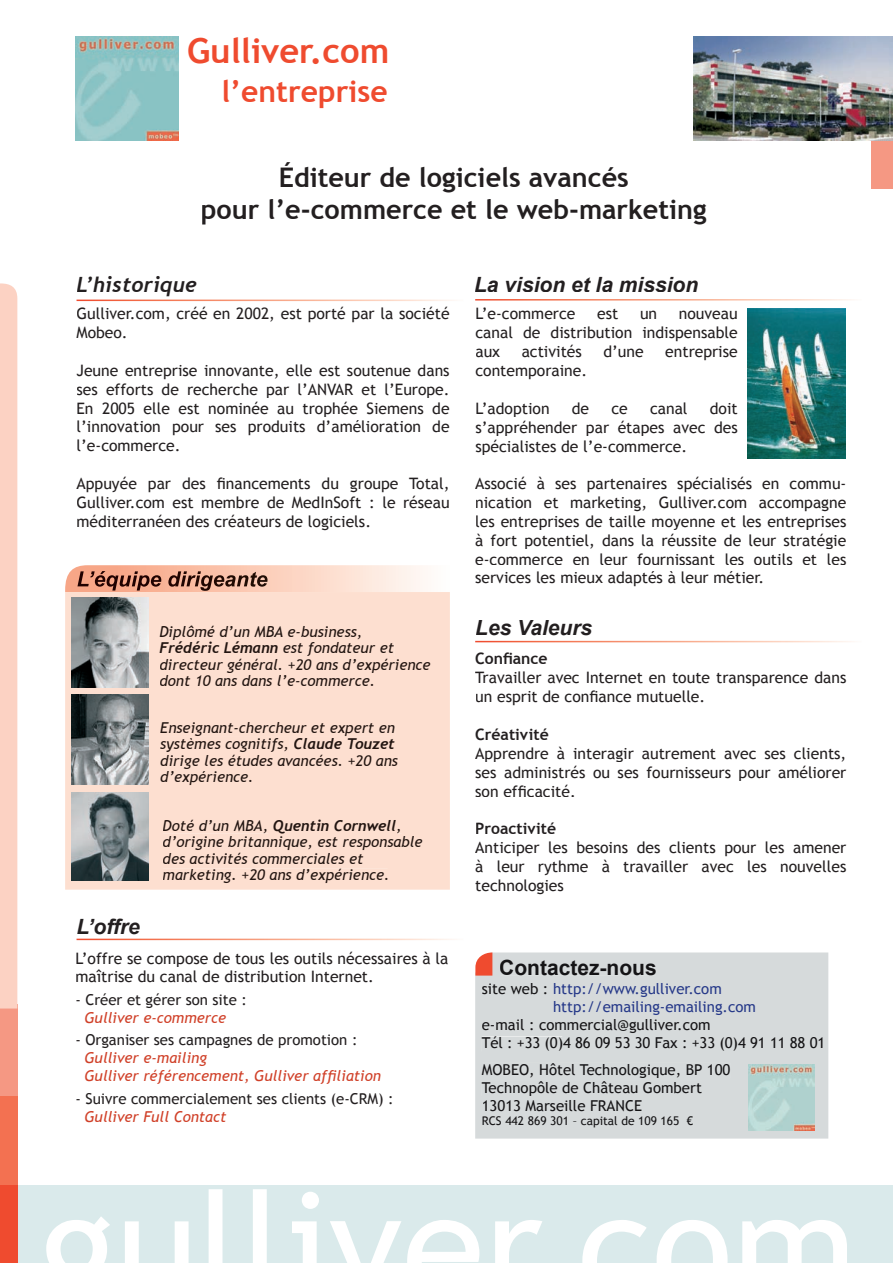
<style>
.page{position:relative;width:893px;height:1263px;background:#fff}
.page>*{position:absolute;margin:0;border:0;box-sizing:border-box;transform-origin:0 0}
.t1{font:150px "Trebuchet MS";color:#fff}
.t2{font:700 34.5px "Trebuchet MS";color:#ef4b2f}
.t3{font:700 30px "Trebuchet MS";color:#ef4b2f}
.t4{font:700 27px/32.4px "Trebuchet MS";color:#231f20;text-align:center}
.t5{font:italic 700 21px "Arial";color:#231f20}
.t6{font:700 21px "Arial";color:#151416}
.t7{font:italic 700 21px "Trebuchet";letter-spacing:.01em;color:#231f20}
.t8{font:15.75px/18.9px "Trebuchet MS";color:#231f20;text-align:justify}
.t9{font:700 15.75px "Trebuchet MS";color:#231f20}
.t10{font:italic 15px/16.5px "Trebuchet MS";color:#221511}
.t11{font:15px/18px "Trebuchet MS";color:#151416}
.t12{font:15px "Trebuchet MS";color:#231f20}
.t13{font:italic 15px/18px "Trebuchet MS";color:#d04028}
.t14{font:15px/18px "Trebuchet MS";color:#263989}
.t15{font:italic 700 15px "Trebuchet";color:#221511}
.t16{font:12px "Trebuchet MS";color:#151416}
.s1{font-family:"Trebuchet MS";font-weight:400}
.s2{font-family:"Trebuchet";font-weight:700}
.s3{color:#151416}
</style>
<div class="page">
<div style="left:475px;top:952px;width:353px;height:186px;background:#d6dadb"></div>
<div style="left:871px;top:128px;width:22px;height:61px;background:#f59883"></div>
<svg style="left:65px;top:565px;width:360px;height:27px;background:#fbd7c7"></svg>
<div style="left:65px;top:592px;width:385px;height:298px;background:#fddfd0"></div>
<div style="left:160px;top:625px;width:201px;height:15px;background:#fddfd0"></div>
<div style="left:160px;top:641px;width:118px;height:12px;background:#fddfd0"></div>
<div style="left:278px;top:642px;width:116px;height:14px;background:#fddfd0"></div>
<div style="left:160px;top:658px;width:271px;height:15px;background:#fddfd0"></div>
<div style="left:160px;top:675px;width:213px;height:11px;background:#fddfd0"></div>
<div style="left:500px;top:959px;width:156px;height:16px;background:#d6dadb"></div>
<div style="left:482px;top:983px;width:66px;height:11px;background:#d6dadb"></div>
<div style="left:482px;top:1019px;width:228px;height:14px;background:#d6dadb"></div>
<div style="left:482px;top:1036px;width:80px;height:15px;background:#d6dadb"></div>
<div style="left:563px;top:1037px;width:87px;height:11px;background:#d6dadb"></div>
<div style="left:650px;top:1037px;width:173px;height:14px;background:#d6dadb"></div>
<img style="left:77px;top:571px;width:190px;height:20px">
<img style="left:75px;top:37px;width:104px;height:103px">
<img style="left:694px;top:37px;width:199px;height:103px">
<svg style="left:77px;top:939px;width:377px;height:1px"></svg>
<svg style="left:475px;top:641px;width:377px;height:2px"></svg>
<div style="left:0;top:1185px;width:893px;height:78px;background:#daeaeb"></div>
<div style="left:0;top:1093px;width:17px;height:97px;background:#f37151"></div>
<div style="left:0;top:1004px;width:17px;height:91px;background:#f59883"></div>
<div style="left:0;top:1185px;width:17px;height:78px;background:#ef4b2f"></div>
<div style="left:0;top:283px;width:17px;height:725px;background:#fcd2c3"></div>
<svg style="left:77px;top:300px;width:377px;height:1px"></svg>
<svg style="left:475px;top:299px;width:377px;height:2px"></svg>
<div style="left:482px;top:1063px;width:248px;height:15px;background:#d6dadb"></div>
<div style="left:482px;top:1081px;width:220px;height:15px;background:#d6dadb"></div>
<div style="left:483px;top:1100px;width:158px;height:11px;background:#d6dadb"></div>
<div style="left:483px;top:1116px;width:210px;height:12px;background:#d6dadb"></div>
<div style="left:163px;top:819px;width:105px;height:14px;background:#fddfd0"></div>
<div style="left:274px;top:819px;width:122px;height:14px;background:#fddfd0"></div>
<svg style="left:397px;top:828px;width:5px;height:5px"></svg>
<div style="left:163px;top:836px;width:260px;height:14px;background:#fddfd0"></div>
<div style="left:163px;top:852px;width:201px;height:12px;background:#fddfd0"></div>
<div style="left:163px;top:869px;width:225px;height:14px;background:#fddfd0"></div>
<div style="left:161px;top:722px;width:234px;height:14px;background:#fddfd0"></div>
<div style="left:160px;top:738px;width:129px;height:14px;background:#fddfd0"></div>
<div style="left:294px;top:738px;width:101px;height:12px;background:#fddfd0"></div>
<div style="left:161px;top:754px;width:237px;height:15px;background:#fddfd0"></div>
<div style="left:161px;top:771px;width:91px;height:14px;background:#fddfd0"></div>
<img style="left:72px;top:598px;width:76px;height:90px">
<img style="left:72px;top:694px;width:76px;height:90px">
<img style="left:72px;top:793px;width:76px;height:87px">
<svg style="left:475px;top:952px;width:17px;height:23px"></svg>
<img style="left:748px;top:1064px;width:67px;height:67px">
<img style="left:747px;top:308px;width:98px;height:151px">
<h2 class="t2" style="left:187px;top:29px;width:204px">Gulliver.com</h2>
<h3 class="t3" style="left:221px;top:73px;width:168px">l’entreprise</h3>
<h3 class="t4" style="left:201px;top:161px;width:507px">Éditeur de logiciels avancés<br>pour l’e-commerce et le web-marketing</h3>
<h3 class="t7" style="left:77px;top:272px;width:122px">L’historique</h3>
<h3 class="t5" style="left:474px;top:271px;width:226px">La vision et la mission</h3>
<p class="t8" style="left:77px;top:304px;width:375px">Gulliver.com, créé en 2002, est porté par la société<br>Mobeo.</p>
<p class="t8" style="left:77px;top:361px;width:375px">Jeune entreprise innovante, elle est soutenue dans ses efforts de recherche par l’ANVAR et l’Europe.<br>En 2005 elle est nominée au trophée Siemens de l’innovation pour ses produits d’amélioration de l’e-commerce.</p>
<p class="t8" style="left:77px;top:474px;width:375px">Appuyée par des financements du groupe Total, Gulliver.com est membre de MedInSoft : le réseau méditerranéen des créateurs de logiciels.</p>
<p class="t8" style="left:475px;top:474px;width:373px">Associé à ses partenaires spécialisés en commu&shy;nication et marketing, Gulliver.com accompagne les entreprises de taille moyenne et les entreprises à fort potentiel, dans la réussite de leur stratégie e-commerce en leur fournissant les outils et les services les mieux adaptés à leur métier.</p>
<p class="t10" style="left:159px;top:623px;width:204px">Diplômé d’un MBA e-business,</p>
<p class="t15" style="left:159px;top:638px;width:236px">Frédéric Lémann <span class="s1">est fondateur et</span></p>
<p class="t10" style="left:159px;top:656px;width:273px">directeur général. +20 ans d’expérience dont 10 ans dans l’e-commerce.</p>
<p class="t9" style="left:475px;top:649px;width:74px">Confiance</p>
<p class="t8" style="left:475px;top:304px;width:102px">L’e-commerce</p>
<p class="t8" style="left:597px;top:304px;width:23px">est</p>
<p class="t8" style="left:640px;top:304px;width:19px">un</p>
<p class="t8" style="left:475px;top:304px;width:264px;text-indent:203px">nouveau canal de distribution indispensable aux</p>
<p class="t8" style="left:522px;top:342px;width:62px">activités</p>
<p class="t8" style="left:603px;top:342px;width:42px">d’une</p>
<p class="t8" style="left:665px;top:342px;width:74px">entreprise</p>
<p class="t8" style="left:475px;top:361px;width:113px">contemporaine.</p>
<p class="t8" style="left:475px;top:399px;width:76px">L’adoption</p>
<p class="t8" style="left:572px;top:399px;width:19px">de</p>
<p class="t8" style="left:611px;top:399px;width:18px">ce</p>
<p class="t8" style="left:650px;top:399px;width:39px">canal</p>
<p class="t8" style="left:475px;top:399px;width:264px;text-indent:234px">doit s’appréhender par étapes avec des spécialistes de l’e-commerce.</p>
<h3 class="t5" style="left:475px;top:614px;width:119px">Les Valeurs</h3>
<p class="t8" style="left:475px;top:668px;width:373px">Travailler avec Internet en toute transparence dans un esprit de confiance mutuelle.</p>
<p class="t9" style="left:475px;top:724px;width:75px">Créativité</p>
<p class="t8" style="left:475px;top:744px;width:373px">Apprendre à interagir autrement avec ses clients, ses administrés ou ses fournisseurs pour améliorer son efficacité.</p>
<p class="t9" style="left:475px;top:819px;width:83px">Proactivité</p>
<p class="t8" style="left:475px;top:838px;width:373px">Anticiper les besoins des clients pour les amener à leur rythme à travailler avec les nouvelles technologies</p>
<p class="t10" style="left:160px;top:719px;width:239px">Enseignant-chercheur et expert en systèmes cognitifs, <span class="s2">Claude Touzet </span>dirige les études avancées. +20 ans d’expérience.</p>
<p class="t15" style="left:163px;top:816px;width:241px"><span class="s1">Doté d’un MBA,</span> Quentin Cornwell<span class="s1">,</span></p>
<p class="t10" style="left:163px;top:834px;width:261px">d’origine britannique, est responsable des activités commerciales et marketing. +20 ans d’expérience.</p>
<h3 class="t5" style="left:77px;top:913px;width:65px">L’offre</h3>
<p class="t8" style="left:75px;top:949px;width:374px">L’offre se compose de tous les outils nécessaires à la maîtrise du canal de distribution Internet.</p>
<p class="t12" style="left:75px;top:991px;width:173px">- Créer et gérer son site :</p>
<p class="t13" style="left:85px;top:1009px;width:143px">Gulliver e-commerce</p>
<p class="t12" style="left:75px;top:1031px;width:284px">- Organiser ses campagnes de promotion :</p>
<p class="t13" style="left:85px;top:1049px;width:298px">Gulliver e-mailing<br>Gulliver référencement, Gulliver affiliation</p>
<p class="t12" style="left:75px;top:1090px;width:320px">- Suivre commercialement ses clients (e-CRM) :</p>
<p class="t13" style="left:85px;top:1108px;width:143px">Gulliver Full Contact</p>
<h3 class="t6" style="left:499px;top:954px;width:159px">Contactez-nous</h3>
<p class="t14" style="left:553px;top:980px;width:204px;text-indent:-71px"><span class="s3">site web :</span> http://www.gulliver.com http://emailing-emailing.com</p>
<p class="t11" style="left:482px;top:1016px;width:345px">e-mail : commercial@gulliver.com<br>Tél : +33 (0)4 86 09 53 30 Fax : +33 (0)4 91 11 88 01</p>
<p class="t11" style="left:482px;top:1061px;width:250px">MOBEO, Hôtel Technologique, BP 100<br>Technopôle de Château Gombert<br>13013 Marseille FRANCE</p>
<p class="t16" style="left:482px;top:1114px;width:213px">RCS 442 869 301 – capital de 109 165 €</p>
<h1 class="t1" style="left:116px;top:1158px;width:743px">ulliver com</h1>
</div>
